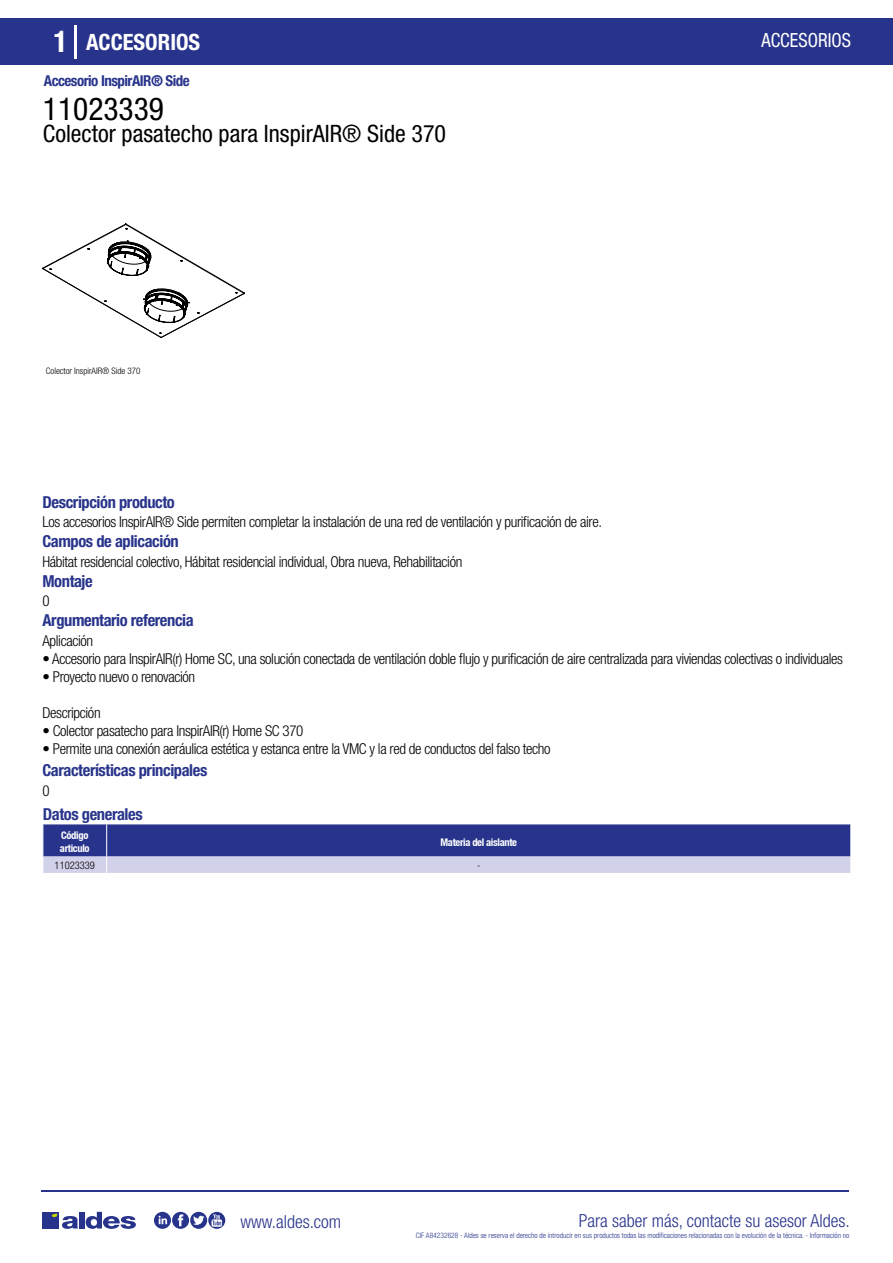
<style>
.page{position:relative;width:893px;height:1263px;background:#fff}
.page>*{position:absolute;margin:0;border:0;box-sizing:border-box;transform-origin:0 0}
.t1{font:condensed 31.5px "Helvetica Neue LT Std";color:#000}
.t2{font:condensed 24px "Helvetica Neue LT Std";color:#000}
.t3{font:700 condensed 22.5px "Helvetica Neue LT Std";color:#fff}
.t4{font:condensed 19.5px "Helvetica Neue LT Std";color:#fff;scale:.95 1}
.t5{font:300 condensed 18px "Helvetica Neue";color:#28348b}
.t6{font:700 condensed 16.5px "Helvetica Neue LT Std";letter-spacing:-.025em;color:#28348b}
.t7{font:300 condensed 15px "Helvetica Neue LT Std";letter-spacing:-.025em;color:#000}
.t8{font:700 condensed 15px "Helvetica Neue LT Std";letter-spacing:-.035em;color:#28348b}
.t9{font:700 condensed 10.5px/13.5px "Helvetica Neue";letter-spacing:-.03em;color:#fff}
.t10{font:300 condensed 10.5px "Helvetica Neue";color:#000}
.t11{font:300 condensed 9px "Helvetica Neue";color:#000}
.t12{font:300 condensed 7.5px "Helvetica Neue";color:#28348b}
.s1{font-size:30px}
</style>
<div class="page">
<div style="left:0;top:18px;width:893px;height:46px;background:#28348b"></div>
<hr style="left:74px;top:25px;width:2px;height:33px;background:#fff">
<svg style="left:43px;top:824px;width:808px;height:49px;background:#646cac"></svg>
<hr style="left:41px;top:1190px;width:808px;height:1px;background:#28348b">
<svg style="left:154px;top:1212px;width:71px;height:17px"></svg>
<div style="left:42px;top:1212px;width:17px;height:16px;background:#28348b"></div>
<div style="left:79px;top:1212px;width:5px;height:16px;background:#28348b"></div>
<svg style="left:86px;top:1212px;width:50px;height:17px"></svg>
<svg style="left:52px;top:1213px;width:26px;height:16px"></svg>
<svg style="left:43px;top:223px;width:201px;height:115px"></svg>
<h3 class="t3" style="left:54px;top:28px;width:148px"><span class="s1">1</span> ACCESORIOS</h3>
<h3 class="t4" style="left:761px;top:29px;width:96px">ACCESORIOS</h3>
<p class="t8" style="left:44px;top:71px;width:147px">Accesorio InspirAIR® Side</p>
<h1 class="t1" style="left:43px;top:91px;width:122px">11023339</h1>
<h2 class="t2" style="left:43px;top:120px;width:405px">Colector pasatecho para InspirAIR® Side 370</h2>
<p class="t11" style="left:46px;top:365px;width:89px">Acces ios InspirAIR® Side</p>
<p class="t11" style="left:46px;top:365px;width:96px">Colector InspirAIR® Side 370</p>
<p class="t6" style="left:43px;top:492px;width:134px">Descripción producto</p>
<p class="t6" style="left:43px;top:531px;width:138px">Campos de aplicación</p>
<p class="t6" style="left:43px;top:571px;width:52px">Montaje</p>
<p class="t7" style="left:43px;top:513px;width:561px">Los accesorios InspirAIR® Side permiten completar la instalación de una red de ventilación y purificación de aire.</p>
<p class="t7" style="left:43px;top:553px;width:421px">Hábitat residencial colectivo, Hábitat residencial individual, Obra nueva, Rehabilitación</p>
<p class="t7" style="left:43px;top:592px;width:9px">0</p>
<p class="t6" style="left:43px;top:610px;width:153px">Argumentario referencia</p>
<p class="t7" style="left:43px;top:632px;width:52px">Aplicación</p>
<p class="t7" style="left:43px;top:650px;width:802px">• Accesorio para InspirAIR(r) Home SC, una solución conectada de ventilación doble flujo y purificación de aire centralizada para viviendas colectivas o individuales</p>
<p class="t7" style="left:43px;top:668px;width:154px">• Proyecto nuevo o renovación</p>
<p class="t7" style="left:43px;top:704px;width:60px">Descripción</p>
<p class="t7" style="left:43px;top:722px;width:262px">• Colector pasatecho para InspirAIR(r) Home SC 370</p>
<p class="t7" style="left:43px;top:740px;width:510px">• Permite una conexión aeráulica estética y estanca entre la VMC y la red de conductos del falso techo</p>
<p class="t6" style="left:43px;top:760px;width:166px">Características principales</p>
<p class="t7" style="left:43px;top:782px;width:9px">0</p>
<p class="t6" style="left:43px;top:804px;width:101px">Datos generales</p>
<p class="t9" style="left:60px;top:828px;width:31px">Código articulo</p>
<p class="t9" style="left:440px;top:835px;width:78px">Materia del aislante</p>
<p class="t10" style="left:55px;top:859px;width:42px">11023339</p>
<p class="t10" style="left:477px;top:859px;width:5px">-</p>
<p class="t5" style="left:240px;top:1211px;width:102px">www.aldes.com</p>
<p class="t5" style="left:579px;top:1211px;width:272px">Para saber más, contacte su asesor Aldes.</p>
<p class="t12" style="left:416px;top:1230px;width:435px">CIF A84232628 - Aldes se reserva el derecho de introducir en sus productos todas las modificaciones relacionadas con la evolución de la técnica. - Información no</p>
</div>
